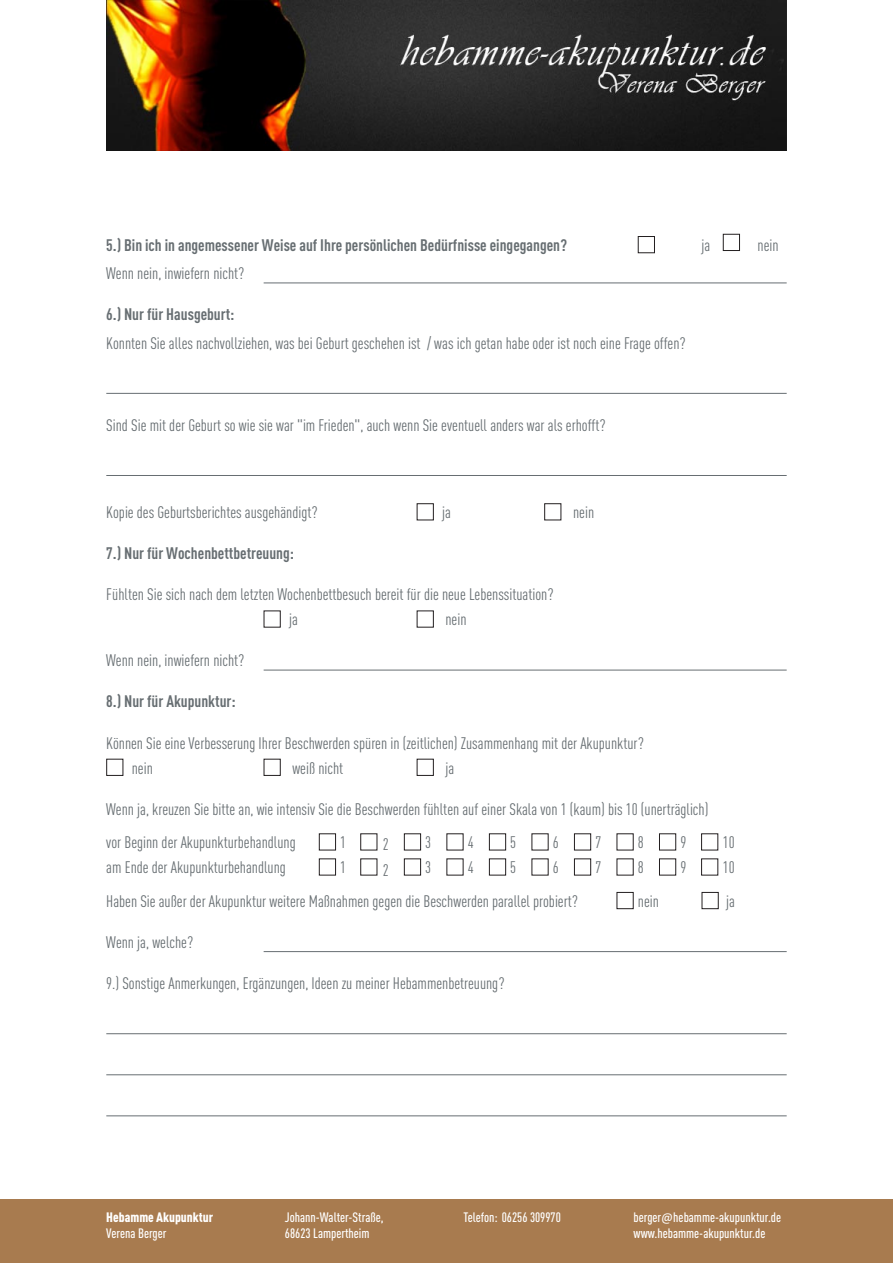
<style>
.page{position:relative;width:893px;height:1263px;background:#fff}
.page>*{position:absolute;margin:0;border:0;box-sizing:border-box;transform-origin:0 0}
.t1{font:16.5px/25px "DIN Cond";color:#676e72}
.t2{font:700 16.5px "DIN Cond";color:#676e72}
.t3{font:500 13.5px/16.2px "DIN Cond";color:#fff}
.t4{font:900 13.5px "DIN Cond";color:#fff}
.s1{font-family:"Calibri";font-weight:400}
</style>
<div class="page">
<hr style="left:264px;top:283px;width:523px;height:1px;background:#676e72">
<hr style="left:106px;top:393px;width:681px;height:1px;background:#676e72">
<hr style="left:106px;top:475px;width:681px;height:1px;background:#676e72">
<hr style="left:264px;top:670px;width:523px;height:1px;background:#676e72">
<hr style="left:264px;top:951px;width:523px;height:1px;background:#676e72">
<hr style="left:106px;top:1033px;width:681px;height:1px;background:#676e72">
<hr style="left:106px;top:1074px;width:681px;height:1px;background:#676e72">
<hr style="left:106px;top:1115px;width:681px;height:1px;background:#676e72">
<svg style="left:106px;top:233px;width:634px;height:676px"></svg>
<div style="left:0;top:1199px;width:893px;height:64px;background:#a87b4f"></div>
<img style="left:106px;top:0;width:681px;height:150px">
<p class="t2" style="left:106px;top:239px;width:462px">5.) Bin ich in angemessener Weise auf Ihre persönlichen Bedürfnisse eingegangen?</p>
<p class="t1" style="left:702px;top:234px;width:10px">ja</p>
<p class="t1" style="left:757px;top:234px;width:23px">nein</p>
<p class="t1" style="left:106px;top:262px;width:140px">Wenn nein, inwiefern nicht?</p>
<p class="t2" style="left:106px;top:308px;width:130px">6.) Nur für Hausgeburt:</p>
<p class="t1" style="left:106px;top:332px;width:581px">Konnten Sie alles nachvollziehen, was bei Geburt geschehen ist / was ich getan habe oder ist noch eine Frage offen?</p>
<p class="t1" style="left:106px;top:414px;width:501px">Sind Sie mit der Geburt so wie sie war "im Frieden", auch wenn Sie eventuell anders war als erhofft?</p>
<p class="t1" style="left:106px;top:501px;width:213px">Kopie des Geburtsberichtes ausgehändigt?</p>
<p class="t1" style="left:442px;top:501px;width:10px">ja</p>
<p class="t1" style="left:573px;top:501px;width:23px">nein</p>
<p class="t2" style="left:106px;top:547px;width:189px">7.) Nur für Wochenbettbetreuung:</p>
<p class="t1" style="left:289px;top:583px;width:266px;text-indent:-183px">Fühlten Sie sich nach dem letzten Wochenbettbesuch bereit für die neue Lebenssituation? ja</p>
<p class="t1" style="left:445px;top:609px;width:23px">nein</p>
<p class="t1" style="left:106px;top:650px;width:140px">Wenn nein, inwiefern nicht?</p>
<p class="t2" style="left:106px;top:695px;width:131px">8.) Nur für Akupunktur:</p>
<p class="t1" style="left:132px;top:732px;width:514px;text-indent:-26px">Können Sie eine Verbesserung Ihrer Beschwerden spüren in (zeitlichen) Zusammenhang mit der Akupunktur? nein</p>
<p class="t1" style="left:292px;top:757px;width:52px">weiß nicht</p>
<p class="t1" style="left:445px;top:757px;width:10px">ja</p>
<p class="t1" style="left:106px;top:794px;width:604px;line-height:33.6px">Wenn ja, kreuzen Sie bitte an, wie intensiv Sie die Beschwerden fühlten auf einer Skala von 1 (kaum) bis 10 (unerträglich) vor Beginn der Akupunkturbehandlung</p>
<p class="t1" style="left:340px;top:831px;width:7px">1</p>
<p class="t1" style="left:383px;top:834px;width:7px">2</p>
<p class="t1" style="left:425px;top:831px;width:7px">3</p>
<p class="t1" style="left:468px;top:831px;width:7px">4</p>
<p class="t1" style="left:510px;top:831px;width:7px">5</p>
<p class="t1" style="left:553px;top:831px;width:7px">6</p>
<p class="t1" style="left:595px;top:831px;width:7px">7</p>
<p class="t1" style="left:638px;top:831px;width:7px">8</p>
<p class="t1" style="left:680px;top:831px;width:7px">9</p>
<p class="t1" style="left:723px;top:831px;width:13px">10</p>
<p class="t1" style="left:106px;top:856px;width:181px">am Ende der Akupunkturbehandlung</p>
<p class="t1" style="left:340px;top:856px;width:7px">1</p>
<p class="t1" style="left:383px;top:859px;width:7px">2</p>
<p class="t1" style="left:425px;top:856px;width:7px">3</p>
<p class="t1" style="left:468px;top:856px;width:7px">4</p>
<p class="t1" style="left:510px;top:856px;width:7px">5</p>
<p class="t1" style="left:553px;top:856px;width:7px">6</p>
<p class="t1" style="left:595px;top:856px;width:7px">7</p>
<p class="t1" style="left:638px;top:856px;width:7px">8</p>
<p class="t1" style="left:680px;top:856px;width:7px">9</p>
<p class="t1" style="left:723px;top:856px;width:13px">10</p>
<p class="t1" style="left:106px;top:890px;width:473px">Haben Sie außer der Akupunktur weitere Maßnahmen gegen die Beschwerden parallel probiert?</p>
<p class="t1" style="left:638px;top:890px;width:23px">nein</p>
<p class="t1" style="left:726px;top:890px;width:10px">ja</p>
<p class="t1" style="left:106px;top:931px;width:88px">Wenn ja, welche?</p>
<p class="t1" style="left:106px;top:972px;width:400px">9.) Sonstige Anmerkungen, Ergänzungen, Ideen zu meiner Hebammenbetreuung?</p>
<p class="t4" style="left:106px;top:1209px;width:108px">Hebamme Akupunktur</p>
<p class="t3" style="left:106px;top:1226px;width:62px">Verena Berger</p>
<p class="t3" style="left:285px;top:1210px;width:100px">Johann-Walter-Straße,<br>68623 Lampertheim</p>
<p class="t3" style="left:463px;top:1210px;width:99px">Telefon: 06256 309970</p>
<p class="t3" style="left:634px;top:1211px;width:149px;line-height:15.8px">berger<span class="s1">@</span>hebamme-akupunktur.de www.hebamme-akupunktur.de</p>
</div>
